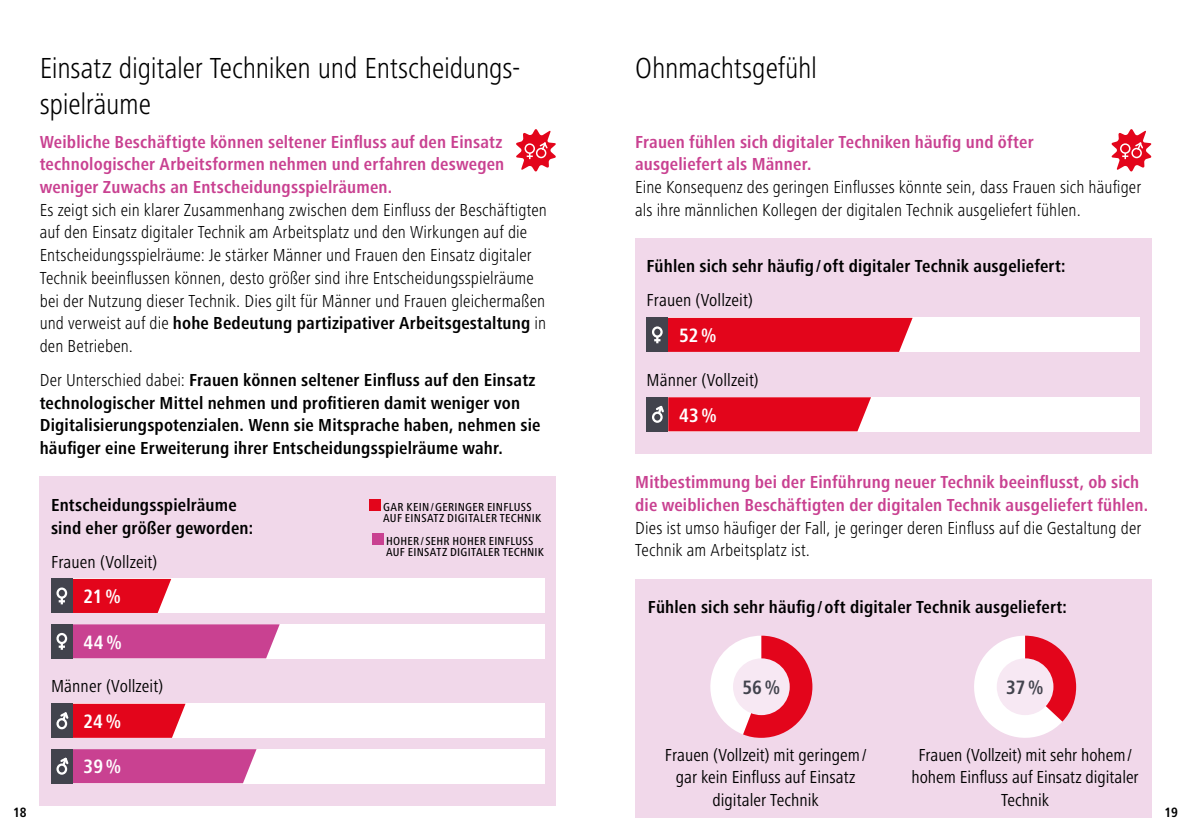
<style>
.page{position:relative;width:1191px;height:840px;background:#fff}
.page>*{position:absolute;margin:0;border:0;box-sizing:border-box;transform-origin:0 0}
.t1{font:300 condensed 30px/36px "Frutiger Next Pro";letter-spacing:-.01em;color:#000}
.t2{font:700 condensed 20px "Frutiger Next Pro";color:#fff}
.t3{font:700 condensed 20px "Frutiger Next Pro";color:#42434d}
.t4{font:300 condensed 18px/22.6px "Frutiger Next Pro";letter-spacing:.005em;color:#000}
.t5{font:700 condensed 18px/22.6px "Frutiger Next Pro";letter-spacing:.01em;color:#000}
.t6{font:700 condensed 18px/22.6px "Frutiger Next Pro";letter-spacing:.01em;color:#c94191}
.t7{font:condensed 18px/22.6px "Frutiger Next Pro";color:#000;text-align:center}
.t8{font:700 condensed 14px "Frutiger Next Pro";color:#000}
.t9{font:500 condensed 12px/11.4px "Frutiger Next Pro";letter-spacing:.025em;color:#000}
.s1{font-weight:700}
.s2{font-weight:300}
</style>
<div class="page">
<div style="left:635px;top:578px;width:516px;height:238px;background:#f1d8ea"></div>
<svg style="left:974px;top:635px;width:102px;height:103px"></svg>
<svg style="left:710px;top:635px;width:102px;height:102px"></svg>
<div style="left:635px;top:238px;width:516px;height:216px;background:#f1d8ea"></div>
<svg style="left:1111px;top:129px;width:40px;height:43px"></svg>
<div style="left:668px;top:317px;width:472px;height:34px;background:#fff"></div>
<div style="left:668px;top:317px;width:244px;height:34px;background:#e3051b"></div>
<div style="left:646px;top:317px;width:22px;height:34px;background:#42434d"></div>
<div style="left:652px;top:326px;width:10px;height:11px;border:2px solid #fff;border-radius:50%"></div>
<svg style="left:654px;top:336px;width:6px;height:7px"></svg>
<div style="left:668px;top:397px;width:472px;height:34px;background:#fff"></div>
<div style="left:646px;top:397px;width:22px;height:34px;background:#42434d"></div>
<div style="left:652px;top:411px;width:10px;height:11px;border:2px solid #fff;border-radius:50%"></div>
<svg style="left:654px;top:397px;width:217px;height:34px;background:#db1429"></svg>
<div style="left:40px;top:476px;width:516px;height:329px;background:#f1d8ea"></div>
<svg style="left:516px;top:129px;width:40px;height:43px"></svg>
<div style="left:73px;top:578px;width:471px;height:34px;background:#fff"></div>
<div style="left:73px;top:624px;width:471px;height:34px;background:#fff"></div>
<svg style="left:73px;top:578px;width:98px;height:34px;background:#e51b2f"></svg>
<div style="left:73px;top:624px;width:207px;height:34px;background:#c94191"></div>
<div style="left:51px;top:578px;width:22px;height:34px;background:#42434d"></div>
<div style="left:51px;top:624px;width:22px;height:34px;background:#42434d"></div>
<div style="left:56px;top:587px;width:11px;height:11px;border:2px solid #fff;border-radius:50%"></div>
<svg style="left:59px;top:597px;width:6px;height:7px"></svg>
<div style="left:56px;top:632px;width:11px;height:11px;border:2px solid #fff;border-radius:50%"></div>
<svg style="left:59px;top:643px;width:6px;height:6px"></svg>
<div style="left:73px;top:703px;width:471px;height:34px;background:#fff"></div>
<div style="left:73px;top:748px;width:471px;height:34px;background:#fff"></div>
<div style="left:51px;top:703px;width:22px;height:34px;background:#42434d"></div>
<div style="left:51px;top:748px;width:22px;height:34px;background:#42434d"></div>
<div style="left:56px;top:717px;width:11px;height:11px;border:2px solid #fff;border-radius:50%"></div>
<svg style="left:58px;top:703px;width:127px;height:34px;background:#d52033"></svg>
<div style="left:56px;top:763px;width:11px;height:11px;border:2px solid #fff;border-radius:50%"></div>
<svg style="left:58px;top:748px;width:198px;height:34px;background:#c44e94"></svg>
<div style="left:369px;top:499px;width:11px;height:11px;background:#e3051b"></div>
<div style="left:372px;top:533px;width:11px;height:11px;background:#c94191"></div>
<div style="left:733px;top:658px;width:56px;height:56px;background:#f7e8f3;border-radius:50%"></div>
<div style="left:996px;top:658px;width:57px;height:56px;background:#f7e8f3;border-radius:50%"></div>
<h1 class="t1" style="left:40px;top:50px;width:482px">Einsatz digitaler Techniken und Entscheidungs&shy;spielräume</h1>
<p class="t6" style="left:40px;top:130px;width:466px;text-align:justify">Weibliche Beschäftigte können seltener Einfluss auf den Einsatz technologischer Arbeitsformen nehmen und erfahren deswegen weniger Zuwachs an Entscheidungsspielräumen.</p>
<p class="t4" style="left:40px;top:198px;width:509px">Es zeigt sich ein klarer Zusammenhang zwischen dem Einfluss der Beschäftigten auf den Einsatz digitaler Technik am Arbeitsplatz und den Wirkungen auf die Entscheidungsspielräume: Je stärker Männer und Frauen den Einsatz digitaler Technik beeinflussen können, desto größer sind ihre Entscheidungsspielräume bei der Nutzung dieser Technik. Dies gilt für Männer und Frauen gleichermaßen und verweist auf die <span class="s1">hohe Bedeutung partizipativer Arbeitsgestaltung</span> in den Betrieben.</p>
<p class="t5" style="left:40px;top:368px;width:502px"><span class="s2">Der Unterschied dabei:</span> Frauen können seltener Einfluss auf den Einsatz technologischer Mittel nehmen und profitieren damit weniger von Digitalisierungspotenzialen. Wenn sie Mitsprache haben, nehmen sie häufiger eine Erweiterung ihrer Entscheidungsspielräume wahr.</p>
<h1 class="t1" style="left:635px;top:50px;width:183px">Ohnmachtsgefühl</h1>
<p class="t6" style="left:635px;top:130px;width:400px">Frauen fühlen sich digitaler Techniken häufig und öfter ausgeliefert als Männer.</p>
<p class="t4" style="left:635px;top:175px;width:507px">Eine Konsequenz des geringen Einflusses könnte sein, dass Frauen sich häufiger als ihre männlichen Kollegen der digitalen Technik ausgeliefert fühlen.</p>
<p class="t5" style="left:646px;top:255px;width:420px">Fühlen sich sehr häufig/oft digitaler Technik ausgeliefert:</p>
<p class="t7" style="left:646px;top:289px;width:108px">Frauen (Vollzeit)</p>
<p class="t2" style="left:679px;top:324px;width:39px">52%</p>
<p class="t7" style="left:646px;top:368px;width:114px">Männer (Vollzeit)</p>
<p class="t2" style="left:679px;top:403px;width:40px">43%</p>
<p class="t6" style="left:635px;top:470px;width:514px">Mitbestimmung bei der Einführung neuer Technik beeinflusst, ob sich die weiblichen Beschäftigten der digitalen Technik ausgeliefert fühlen.</p>
<p class="t4" style="left:635px;top:516px;width:507px">Dies ist umso häufiger der Fall, je geringer deren Einfluss auf die Gestaltung der<br>Technik am Arbeitsplatz ist.</p>
<p class="t5" style="left:51px;top:493px;width:204px">Entscheidungsspielräume sind eher größer geworden:</p>
<p class="t9" style="left:383px;top:501px;width:160px">GAR KEIN/GERINGER EINFLUSS<br>AUF EINSATZ DIGITALER TECHNIK</p>
<p class="t9" style="left:386px;top:535px;width:160px">HOHER/SEHR HOHER EINFLUSS<br>AUF EINSATZ DIGITALER TECHNIK</p>
<p class="t7" style="left:51px;top:550px;width:108px">Frauen (Vollzeit)</p>
<p class="t2" style="left:84px;top:584px;width:39px">21%</p>
<p class="t2" style="left:84px;top:630px;width:40px">44%</p>
<p class="t7" style="left:51px;top:674px;width:114px">Männer (Vollzeit)</p>
<p class="t2" style="left:84px;top:709px;width:39px">24%</p>
<p class="t2" style="left:84px;top:754px;width:39px">39%</p>
<p class="t5" style="left:648px;top:595px;width:420px">Fühlen sich sehr häufig/oft digitaler Technik ausgeliefert:</p>
<p class="t3" style="left:742px;top:675px;width:40px">56%</p>
<p class="t3" style="left:1006px;top:675px;width:39px">37%</p>
<p class="t7" style="left:665px;top:742px;width:203px">Frauen (Vollzeit) mit geringem/ gar kein Einfluss auf Einsatz digitaler Technik</p>
<p class="t7" style="left:911px;top:742px;width:229px">Frauen (Vollzeit) mit sehr hohem/ hohem Einfluss auf Einsatz digitaler<br>Technik</p>
<p class="t8" style="left:13px;top:804px;width:15px">18</p>
<p class="t8" style="left:1164px;top:804px;width:15px">19</p>
</div>
